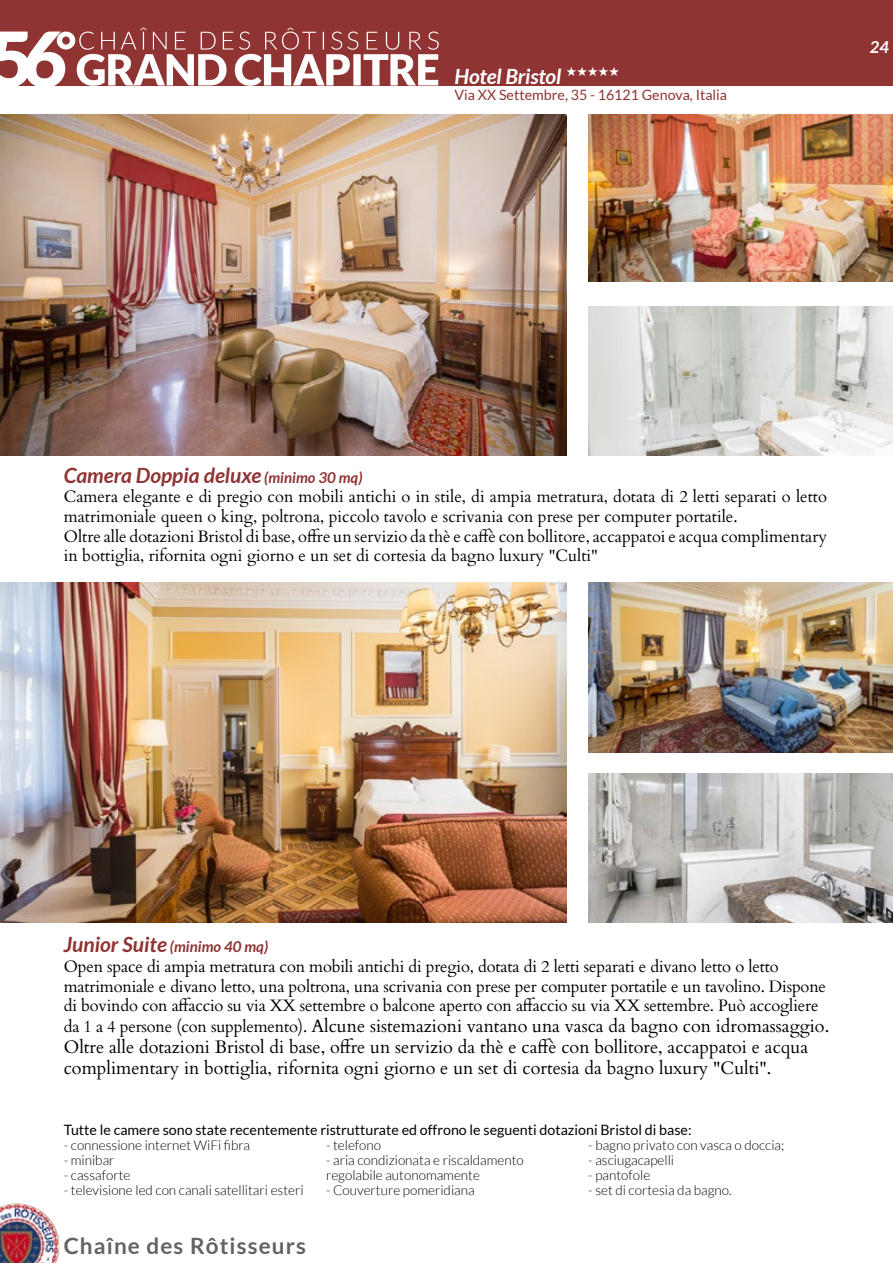
<style>
.page{position:relative;width:893px;height:1263px;background:#fff}
.page>*{position:absolute;margin:0;border:0;box-sizing:border-box;transform-origin:0 0}
.t1{font:700 22.5px "Lato";letter-spacing:.05em;color:#646363}
.t2{font:italic 700 21px "Lato";color:#8f3333}
.t3{font:italic 700 21px "Lato";letter-spacing:-.01em;color:#fff}
.t4{font:18px/21px "Cardo";color:#000}
.t5{font:16.5px/19.6px "Cardo";color:#000}
.t6{font:italic 700 16.5px "Lato";color:#fff}
.t7{font:italic 700 15px "Lato";color:#8f3333}
.t8{font:14.25px "Lato";color:#000}
.t9{font:14.25px "Lato";color:#8f3333}
.t10{font:300 13.5px/15px "Lato";color:#000}
.s1{font-size:15px}
.s2{font-size:21px}
.s3{font-size:16.5px}
</style>
<div class="page">
<div style="left:0;top:0;width:893px;height:85px;background:#8f3333"></div>
<svg style="left:0;top:28px;width:439px;height:58px"></svg>
<img style="left:0;top:115px;width:567px;height:340px">
<img style="left:0;top:583px;width:567px;height:339px">
<img style="left:588px;top:115px;width:305px;height:166px">
<img style="left:588px;top:583px;width:305px;height:170px">
<img style="left:588px;top:306px;width:305px;height:149px">
<img style="left:588px;top:774px;width:305px;height:149px">
<img style="left:0;top:1203px;width:60px;height:60px">
<p class="t3" style="left:455px;top:64px;width:108px">Hotel Bristol</p>
<p class="t9" style="left:455px;top:87px;width:274px">Via XX Settembre, 35 - 16121 Genova, Italia</p>
<p class="t6" style="left:870px;top:37px;width:21px">24</p>
<p class="t2" style="left:64px;top:463px;width:300px">Camera Doppia deluxe <span class="s1">(minimo 30 mq)</span></p>
<p class="t5" style="left:64px;top:486px;width:765px">Camera elegante e di pregio con mobili antichi o in stile, di ampia metratura, dotata di 2 letti separati o letto matrimoniale queen o king, poltrona, piccolo tavolo e scrivania con prese per computer portatile.<br>Oltre alle dotazioni Bristol di base, offre un servizio da thè e caffè con bollitore, accappatoi e acqua complimentary in bottiglia, rifornita ogni giorno e un set di cortesia da bagno luxury "Culti"</p>
<p class="t7" style="left:64px;top:938px;width:206px"><span class="s2">Junior Suite</span> (minimo 40 mq)</p>
<p class="t5" style="left:64px;top:956px;width:764px">Open space di ampia metratura con mobili antichi di pregio, dotata di 2 letti separati e divano letto o letto matrimoniale e divano letto, una poltrona, una scrivania con prese per computer portatile e un tavolino. Dispone di bovindo con affaccio su via XX settembre o balcone aperto con affaccio su via XX settembre. Può accogliere</p>
<p class="t4" style="left:64px;top:1015px;width:767px"><span class="s3">da 1 a 4 persone (con supplemento).</span> Alcune sistemazioni vantano una vasca da bagno con idromassaggio.<br>Oltre alle dotazioni Bristol di base, offre un servizio da thè e caffè con bollitore, accappatoi e acqua complimentary in bottiglia, rifornita ogni giorno e un set di cortesia da bagno luxury "Culti".</p>
<p class="t8" style="left:64px;top:1122px;width:629px">Tutte le camere sono state recentemente ristrutturate ed offrono le seguenti dotazioni Bristol di base:</p>
<p class="t10" style="left:64px;top:1138px;width:188px">- connessione internet WiFi fibra</p>
<p class="t10" style="left:64px;top:1153px;width:52px">- minibar</p>
<p class="t10" style="left:64px;top:1168px;width:68px">- cassaforte</p>
<p class="t10" style="left:64px;top:1183px;width:241px">- televisione led con canali satellitari esteri</p>
<p class="t10" style="left:326px;top:1138px;width:57px">- telefono</p>
<p class="t10" style="left:326px;top:1153px;width:199px">- aria condizionata e riscaldamento regolabile autonomamente</p>
<p class="t10" style="left:326px;top:1183px;width:150px">- Couverture pomeridiana</p>
<p class="t10" style="left:588px;top:1138px;width:198px">- bagno privato con vasca o doccia;</p>
<p class="t10" style="left:588px;top:1153px;width:87px">- asciugacapelli</p>
<p class="t10" style="left:588px;top:1168px;width:64px">- pantofole</p>
<p class="t10" style="left:588px;top:1183px;width:145px">- set di cortesia da bagno.</p>
<h1 class="t1" style="left:64px;top:1233px;width:244px">Chaîne des Rôtisseurs</h1>
</div>
